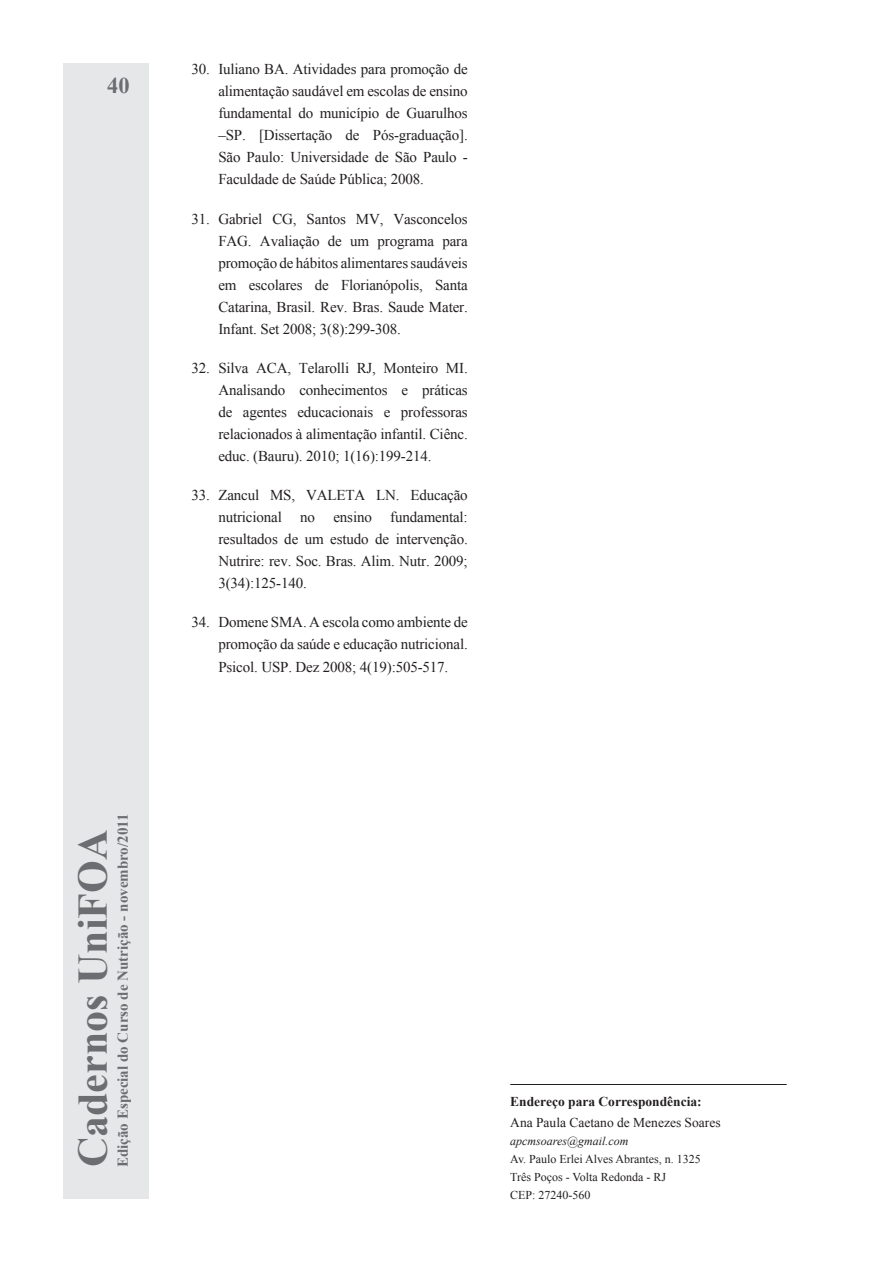
<style>
.page{position:relative;width:893px;height:1263px;background:#fff}
.page>*{position:absolute;margin:0;border:0;box-sizing:border-box;transform-origin:0 0}
.t1{font:700 42px "Times New Roman";color:#6c6d70}
.t2{font:700 22.5px "Times New Roman";color:#6c6d70}
.t3{font:15px/22px "Times New Roman";letter-spacing:-.01em;color:#231f20;text-align:justify}
.t4{font:700 15px "Times New Roman";color:#6c6d70}
.t5{font:13.5px "Times New Roman";color:#231f20}
.t6{font:700 13.5px "Times New Roman";color:#231f20}
.t7{font:12px/18px "Times New Roman";color:#231f20}
.t8{font:italic 12px "Times New Roman";color:#231f20}
</style>
<div class="page">
<div style="left:64px;top:64px;width:85px;height:1135px;background:#e6e7e9"></div>
<hr style="left:510px;top:1084px;width:277px;height:1px;background:#231f20">
<h2 class="t2" style="left:107px;top:70px;width:24px">40</h2>
<h1 class="t1" style="left:64px;top:1167px;width:339px;rotate:-90deg">Cadernos UniFOA</h1>
<p class="t4" style="left:113px;top:1167px;width:355px;rotate:-90deg">Edição Especial do Curso de Nutrição - novembro/2011</p>
<p class="t3" style="left:218px;top:58px;width:251px;text-indent:-27px">30. Iuliano BA. Atividades para promoção de alimentação saudável em escolas de ensino fundamental do município de Guarulhos –SP. [Dissertação de Pós-graduação].<br>São Paulo: Universidade de São Paulo - Faculdade de Saúde Pública; 2008.</p>
<p class="t3" style="left:218px;top:207px;width:251px;text-indent:-27px">31. Gabriel CG, Santos MV, Vasconcelos FAG. Avaliação de um programa para promoção de hábitos alimentares saudáveis em escolares de Florianópolis, Santa Catarina, Brasil. Rev. Bras. Saude Mater.<br>Infant. Set 2008; 3(8):299-308.</p>
<p class="t3" style="left:218px;top:357px;width:251px;text-indent:-27px">32. Silva ACA, Telarolli RJ, Monteiro MI.<br>Analisando conhecimentos e práticas de agentes educacionais e professoras relacionados à alimentação infantil. Ciênc. educ. (Bauru). 2010; 1(16):199-214.</p>
<p class="t3" style="left:218px;top:484px;width:251px;text-indent:-27px">33. Zancul MS, VALETA LN. Educação nutricional no ensino fundamental: resultados de um estudo de intervenção.<br>Nutrire: rev. Soc. Bras. Alim. Nutr. 2009; 3(34):125-140.</p>
<p class="t3" style="left:218px;top:611px;width:251px;text-indent:-27px">34. Domene SMA. A escola como ambiente de promoção da saúde e educação nutricional.<br>Psicol. USP. Dez 2008; 4(19):505-517.</p>
<p class="t6" style="left:510px;top:1092px;width:193px">Endereço para Correspondência:</p>
<p class="t5" style="left:510px;top:1113px;width:212px">Ana Paula Caetano de Menezes Soares</p>
<p class="t8" style="left:510px;top:1132px;width:120px">apcmsoares@gmail.com</p>
<p class="t7" style="left:510px;top:1150px;width:192px">Av. Paulo Erlei Alves Abrantes, n. 1325<br>Três Poços - Volta Redonda - RJ<br>CEP: 27240-560</p>
</div>
